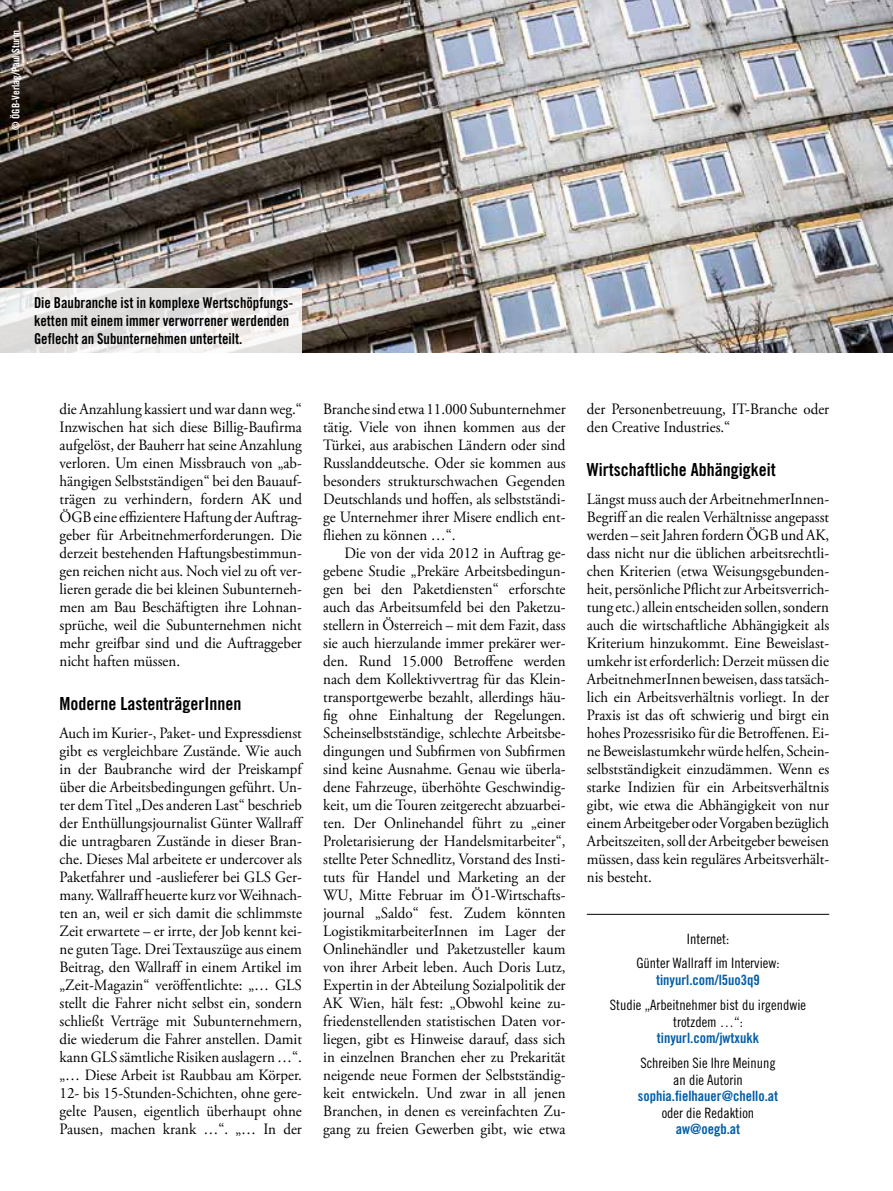
<style>
.page{position:relative;width:893px;height:1191px;background:#fff}
.page>*{position:absolute;margin:0;border:0;box-sizing:border-box;transform-origin:0 0}
.t1{font:18px "Trade Gothic Bold Cond Twenty";color:#000}
.t2{font:15.75px/18px "Adobe Garamond Pro";color:#000;text-align:justify;scale:.95 1}
.t3{font:15px/18px "Trade Gothic Bold Cond Twenty";color:#000}
.t4{font:14.25px/16.5px "Trade Gothic Cond Eighteen";color:#000;text-align:center}
.t5{font:14.25px "Trade Gothic Bold Cond Twenty";color:#005da9}
.t6{font:10.5px "Trade Gothic Bold Cond Twenty";color:#fff}
</style>
<div class="page">
<hr style="left:587px;top:914px;width:242px;height:1px;background:#000">
<img style="left:0;top:0;width:893px;height:352px">
<svg style="left:0;top:288px;width:302px;height:64px"></svg>
<p class="t6" style="left:9px;top:130px;width:101px;rotate:-90deg">© ÖGB-Verlag/Paul Sturm</p>
<p class="t3" style="left:34px;top:293px;width:260px">Die Baubranche ist in komplexe Wertschöpfungs&shy;ketten mit einem immer verworrener werdenden<br>Geflecht an Subunternehmen unterteilt.</p>
<p class="t2" style="left:60px;top:401px;width:257px">die Anzahlung kassiert und war dann weg.“ Inzwischen hat sich diese Billig-Baufirma aufgelöst, der Bauherr hat seine Anzahlung verloren. Um einen Missbrauch von „ab&shy;hängigen Selbstständigen“ bei den Bauauf&shy;trägen zu verhindern, fordern AK und ÖGB eine effizientere Haftung der Auftrag&shy;geber für Arbeitnehmerforderungen. Die derzeit bestehenden Haftungsbestimmun&shy;gen reichen nicht aus. Noch viel zu oft ver&shy;lieren gerade die bei kleinen Subunterneh&shy;men am Bau Beschäftigten ihre Lohnan&shy;sprüche, weil die Subunternehmen nicht mehr greifbar sind und die Auftraggeber nicht haften müssen.</p>
<p class="t1" style="left:60px;top:692px;width:183px">Moderne LastenträgerInnen</p>
<p class="t2" style="left:60px;top:725px;width:257px">Auch im Kurier-, Paket- und Expressdienst gibt es vergleichbare Zustände. Wie auch in der Baubranche wird der Preiskampf über die Arbeitsbedingungen geführt. Un&shy;ter dem Titel „Des anderen Last“ beschrieb der Enthüllungsjournalist Günter Wallraff die untragbaren Zustände in dieser Bran&shy;che. Dieses Mal arbeitete er undercover als Paketfahrer und -auslieferer bei GLS Ger&shy;many. Wallraff heuerte kurz vor Weihnach&shy;ten an, weil er sich damit die schlimmste Zeit erwartete – er irrte, der Job kennt kei&shy;ne guten Tage. Drei Textauszüge aus einem Beitrag, den Wallraff in einem Artikel im „Zeit-Magazin“ veröffentlichte: „… GLS stellt die Fahrer nicht selbst ein, sondern schließt Verträge mit Subunternehmern, die wiederum die Fahrer anstellen. Damit kann GLS sämtliche Risiken auslagern …“. „… Diese Arbeit ist Raubbau am Körper.<br>12- bis 15-Stunden-Schichten, ohne gere&shy;gelte Pausen, eigentlich überhaupt ohne Pausen, machen krank …“. „… In der</p>
<p class="t2" style="left:323px;top:401px;width:257px">Branche sind etwa 11.000 Subunternehmer tätig. Viele von ihnen kommen aus der Türkei, aus arabischen Ländern oder sind Russlanddeutsche. Oder sie kommen aus besonders strukturschwachen Gegenden Deutschlands und hoffen, als selbstständi&shy;ge Unternehmer ihrer Misere endlich ent&shy;fliehen zu können …“.</p>
<p class="t2" style="left:323px;top:545px;width:257px;text-indent:21px">Die von der vida 2012 in Auftrag ge&shy;gebene Studie „Prekäre Arbeitsbedingun&shy;gen bei den Paketdiensten“ erforschte auch das Arbeitsumfeld bei den Paketzu&shy;stellern in Österreich – mit dem Fazit, dass sie auch hierzulande immer prekärer wer&shy;den. Rund 15.000 Betroffene werden nach dem Kollektivvertrag für das Klein&shy;transportgewerbe bezahlt, allerdings häu&shy;fig ohne Einhaltung der Regelungen.<br>Scheinselbstständige, schlechte Arbeitsbe&shy;dingungen und Subfirmen von Subfirmen sind keine Ausnahme. Genau wie überla&shy;dene Fahrzeuge, überhöhte Geschwindig&shy;keit, um die Touren zeitgerecht abzuarbei&shy;ten. Der Onlinehandel führt zu „einer Proletarisierung der Handelsmitarbeiter“, stellte Peter Schnedlitz, Vorstand des Insti&shy;tuts für Handel und Marketing an der WU, Mitte Februar im Ö1-Wirtschafts&shy;journal „Saldo“ fest. Zudem könnten LogistikmitarbeiterInnen im Lager der Onlinehändler und Paketzusteller kaum von ihrer Arbeit leben. Auch Doris Lutz, Expertin in der Abteilung Sozialpolitik der AK Wien, hält fest: „Obwohl keine zu&shy;friedenstellenden statistischen Daten vor&shy;liegen, gibt es Hinweise darauf, dass sich in einzelnen Branchen eher zu Prekarität neigende neue Formen der Selbstständig&shy;keit entwickeln. Und zwar in all jenen Branchen, in denen es vereinfachten Zu&shy;gang zu freien Gewerben gibt, wie etwa</p>
<p class="t2" style="left:587px;top:401px;width:257px">der Personenbetreuung, IT-Branche oder den Creative Industries.“</p>
<p class="t1" style="left:587px;top:458px;width:190px">Wirtschaftliche Abhängigkeit</p>
<p class="t2" style="left:587px;top:491px;width:257px">Längst muss auch der ArbeitnehmerInnen-Begriff an die realen Verhältnisse angepasst werden – seit Jahren fordern ÖGB und AK, dass nicht nur die üblichen arbeitsrechtli&shy;chen Kriterien (etwa Weisungsgebunden&shy;heit, persönliche Pflicht zur Arbeitsverrich&shy;tung etc.) allein entscheiden sollen, sondern auch die wirtschaftliche Abhängigkeit als Kriterium hinzukommt. Eine Beweislast&shy;umkehr ist erforderlich: Derzeit müssen die ArbeitnehmerInnen beweisen, dass tatsäch&shy;lich ein Arbeitsverhältnis vorliegt. In der Praxis ist das oft schwierig und birgt ein hohes Prozessrisiko für die Betroffenen. Ei&shy;ne Beweislastumkehr würde helfen, Schein&shy;selbstständigkeit einzudämmen. Wenn es starke Indizien für ein Arbeitsverhältnis gibt, wie etwa die Abhängigkeit von nur einem Arbeitgeber oder Vorgaben bezüglich Arbeitszeiten, soll der Arbeitgeber beweisen müssen, dass kein reguläres Arbeitsverhält&shy;nis besteht.</p>
<p class="t4" style="left:636px;top:927px;width:145px;line-height:24px">Internet:<br>Günter Wallraff im Interview:</p>
<p class="t5" style="left:656px;top:971px;width:105px">tinyurl.com/l5uo3q9</p>
<p class="t4" style="left:610px;top:996px;width:198px">Studie „Arbeitnehmer bist du irgendwie trotzdem …“:</p>
<p class="t5" style="left:657px;top:1029px;width:104px">tinyurl.com/jwtxukk</p>
<p class="t4" style="left:640px;top:1054px;width:137px">Schreiben Sie Ihre Meinung an die Autorin</p>
<p class="t5" style="left:638px;top:1087px;width:142px">sophia.fielhauer@chello.at</p>
<p class="t4" style="left:662px;top:1104px;width:94px">oder die Redaktion</p>
<p class="t5" style="left:676px;top:1120px;width:66px">aw@oegb.at</p>
</div>
